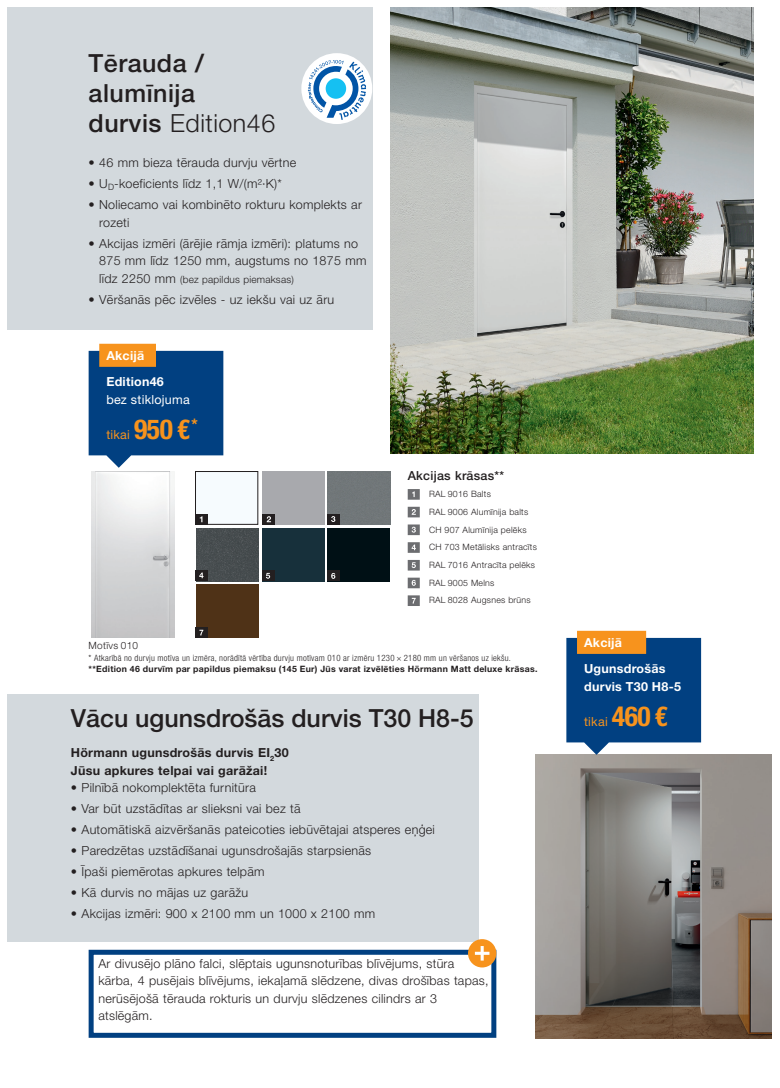
<style>
.page{position:relative;width:780px;height:1088px;background:#fff}
.page>*{position:absolute;margin:0;border:0;box-sizing:border-box;transform-origin:0 0}
.t1{font:500 25px/30px "Hoermann Helvetica Neue";letter-spacing:.02em;color:#231f20}
.t2{font:500 25px "Hoermann Helvetica Neue";color:#231f20}
.t3{font:300 12.5px/17.5px "Hoermann Helvetica Neue";letter-spacing:.02em;color:#231f20}
.t4{font:700 12.5px/17.5px "Hoermann Helvetica Neue";letter-spacing:.02em;color:#231f20}
.t5{font:700 12.5px/17.5px "Hoermann Helvetica Neue";letter-spacing:.02em;color:#fff}
.t6{font:12.5px "Hoermann Helvetica Neue Rm";letter-spacing:.02em;color:#f7931d}
.t7{font:500 12.5px "Hoermann Helvetica Neue";letter-spacing:.02em;color:#231f20}
.t8{font:12.5px "Hoermann Helvetica Neue Rm";letter-spacing:.02em;color:#fff}
.t9{font:300 10px "Hoermann Helvetica Neue";letter-spacing:.02em;color:#231f20}
.t10{font:300 8.75px/17.8px "Hoermann Helvetica Neue";letter-spacing:.03em;color:#231f20}
.t11{font:300 condensed 8.75px "Hoermann Helvetica Neue";letter-spacing:.03em;color:#231f20}
.t12{font:700 8.75px "Hoermann Helvetica Neue";letter-spacing:.03em;color:#231f20}
.s1{font-weight:300}
.s2{font-size:12.5px}
.s3{font-family:"Hoermann Helvetica Neue";font-weight:700;font-stretch:condensed;font-size:27.5px}
</style>
<div class="page">
<img style="left:91px;top:471px;width:84px;height:167px">
<div style="left:7px;top:7px;width:365px;height:323px;background:#d3d9dd"></div>
<img style="left:390px;top:7px;width:363px;height:447px">
<div style="left:327px;top:528px;width:63px;height:53px;background:#001015"></div>
<img style="left:535px;top:755px;width:236px;height:283px">
<div style="left:301px;top:53px;width:71px;height:71px;background:#fff;border-radius:50%"></div>
<svg style="left:308px;top:60px;width:58px;height:60px"></svg>
<div style="left:327px;top:570px;width:12px;height:11px;background:#231f20"></div>
<svg style="left:331px;top:573px;width:4px;height:6px"></svg>
<div style="left:327px;top:471px;width:63px;height:53px;background:#717779"></div>
<div style="left:262px;top:528px;width:62px;height:53px;background:#17303b"></div>
<div style="left:262px;top:471px;width:62px;height:53px;background:#a8a9ad"></div>
<div style="left:196px;top:585px;width:62px;height:53px;background:#4f3217"></div>
<div style="left:196px;top:528px;width:63px;height:53px;background:#474d4f"></div>
<div style="left:195px;top:471px;width:63px;height:53px;background:#f6fbfe"></div>
<div style="left:195px;top:471px;width:63px;height:53px;border:1px solid #231f20"></div>
<svg style="left:195px;top:514px;width:12px;height:10px"></svg>
<div style="left:263px;top:514px;width:12px;height:10px;background:#231f20"></div>
<svg style="left:267px;top:516px;width:4px;height:6px"></svg>
<div style="left:327px;top:514px;width:12px;height:10px;background:#231f20"></div>
<svg style="left:331px;top:516px;width:4px;height:6px"></svg>
<div style="left:195px;top:570px;width:12px;height:11px;background:#231f20"></div>
<svg style="left:199px;top:572px;width:4px;height:6px"></svg>
<div style="left:262px;top:570px;width:12px;height:11px;background:#231f20"></div>
<svg style="left:266px;top:573px;width:4px;height:6px"></svg>
<div style="left:195px;top:627px;width:12px;height:11px;background:#231f20"></div>
<svg style="left:199px;top:630px;width:4px;height:5px"></svg>
<svg style="left:407px;top:489px;width:13px;height:11px"></svg>
<svg style="left:407px;top:507px;width:13px;height:10px"></svg>
<svg style="left:407px;top:524px;width:13px;height:11px"></svg>
<svg style="left:407px;top:542px;width:13px;height:11px"></svg>
<svg style="left:407px;top:560px;width:13px;height:10px"></svg>
<svg style="left:407px;top:578px;width:13px;height:10px"></svg>
<svg style="left:407px;top:595px;width:13px;height:11px"></svg>
<div style="left:7px;top:694px;width:471px;height:248px;background:#d3d9dd"></div>
<div style="left:89px;top:950px;width:407px;height:88px;border:5px solid #014081"></div>
<div style="left:468px;top:939px;width:28px;height:28px;background:#f7931d;border-radius:50%"></div>
<svg style="left:475px;top:946px;width:14px;height:14px"></svg>
<svg style="left:89px;top:344px;width:134px;height:124px;background:#335e88"></svg>
<svg style="left:566px;top:631px;width:135px;height:124px;background:#365e86"></svg>
<h1 class="t1" style="left:89px;top:47px;width:188px">Tērauda / alumīnija<br>durvis <span class="s1">Edition46</span></h1>
<p class="t3" style="left:89px;top:153px;width:209px">• 46 mm bieza tērauda durvju vērtne</p>
<p class="t3" style="left:89px;top:174px;width:195px">• U<sub>D</sub>-koeficients līdz 1,1 W/(m²·K)*</p>
<p class="t3" style="left:99px;top:195px;width:264px;text-indent:-11px">• Noliecamo vai kombinēto rokturu komplekts ar rozeti</p>
<p class="t3" style="left:99px;top:234px;width:269px;text-indent:-11px">• Akcijas izmēri (ārējie rāmja izmēri): platums no<br>875 mm līdz 1250 mm, augstums no 1875 mm</p>
<p class="t9" style="left:99px;top:272px;width:196px"><span class="s2">līdz 2250 mm</span> (bez papildus piemaksas)</p>
<p class="t3" style="left:89px;top:290px;width:247px">• Vēršanās pēc izvēles - uz iekšu vai uz āru</p>
<p class="t5" style="left:106px;top:346px;width:40px">Akcijā</p>
<p class="t5" style="left:106px;top:372px;width:59px">Edition46</p>
<p class="t8" style="left:106px;top:391px;width:85px">bez stiklojuma</p>
<p class="t6" style="left:106px;top:426px;width:93px">tikai <span class="s3">950 €</span><sup>*</sup></p>
<p class="t9" style="left:89px;top:638px;width:51px">Motīvs 010</p>
<p class="t7" style="left:407px;top:467px;width:98px">Akcijas krāsas**</p>
<p class="t10" style="left:429px;top:484px;width:109px">RAL 9016 Balts<br>RAL 9006 Alumīnija balts<br>CH 907 Alumīnija pelēks<br>CH 703 Metālisks antracīts<br>RAL 7016 Antracīta pelēks<br>RAL 9005 Melns<br>RAL 8028 Augsnes brūns</p>
<p class="t11" style="left:89px;top:652px;width:424px">* Atkarībā no durvju motīva un izmēra, norādītā vērtība durvju motīvam 010 ar izmēru 1230 × 2180 mm un vēršanos uz iekšu.</p>
<p class="t12" style="left:89px;top:663px;width:450px">**Edition 46 durvīm par papildus piemaksu (145 Eur) Jūs varat izvēlēties Hörmann Matt deluxe krāsas.</p>
<h1 class="t2" style="left:71px;top:700px;width:404px">Vācu ugunsdrošās durvis T30 H8-5</h1>
<p class="t4" style="left:71px;top:743px;width:219px">Hörmann ugunsdrošās durvis EI<sub>2</sub>30<br>Jūsu apkures telpai vai garāžai!</p>
<p class="t3" style="left:71px;top:778px;width:186px">• Pilnībā nokomplektēta furnitūra</p>
<p class="t3" style="left:71px;top:799px;width:231px">• Var būt uzstādītas ar slieksni vai bez tā</p>
<p class="t3" style="left:71px;top:820px;width:365px">• Automātiskā aizvēršanās pateicoties iebūvētajai atsperes eņģei</p>
<p class="t3" style="left:71px;top:841px;width:302px">• Paredzētas uzstādīšanai ugunsdrošajās starpsienās</p>
<p class="t3" style="left:71px;top:862px;width:195px">• Īpaši piemērotas apkures telpām</p>
<p class="t3" style="left:71px;top:883px;width:179px">• Kā durvis no mājas uz garāžu</p>
<p class="t3" style="left:71px;top:904px;width:306px">• Akcijas izmēri: 900 x 2100 mm un 1000 x 2100 mm</p>
<p class="t3" style="left:98px;top:953px;width:392px">Ar divusējo plāno falci, slēptais ugunsnoturības blīvējums, stūra kārba, 4 pusējais blīvējums, iekaļamā slēdzene, divas drošības tapas, nerūsējošā tērauda rokturis un durvju slēdzenes cilindrs ar 3 atslēgām.</p>
<p class="t5" style="left:584px;top:633px;width:40px">Akcijā</p>
<p class="t5" style="left:584px;top:659px;width:98px">Ugunsdrošās durvis T30 H8-5</p>
<p class="t6" style="left:584px;top:713px;width:85px">tikai <span class="s3">460 €</span></p>
</div>
